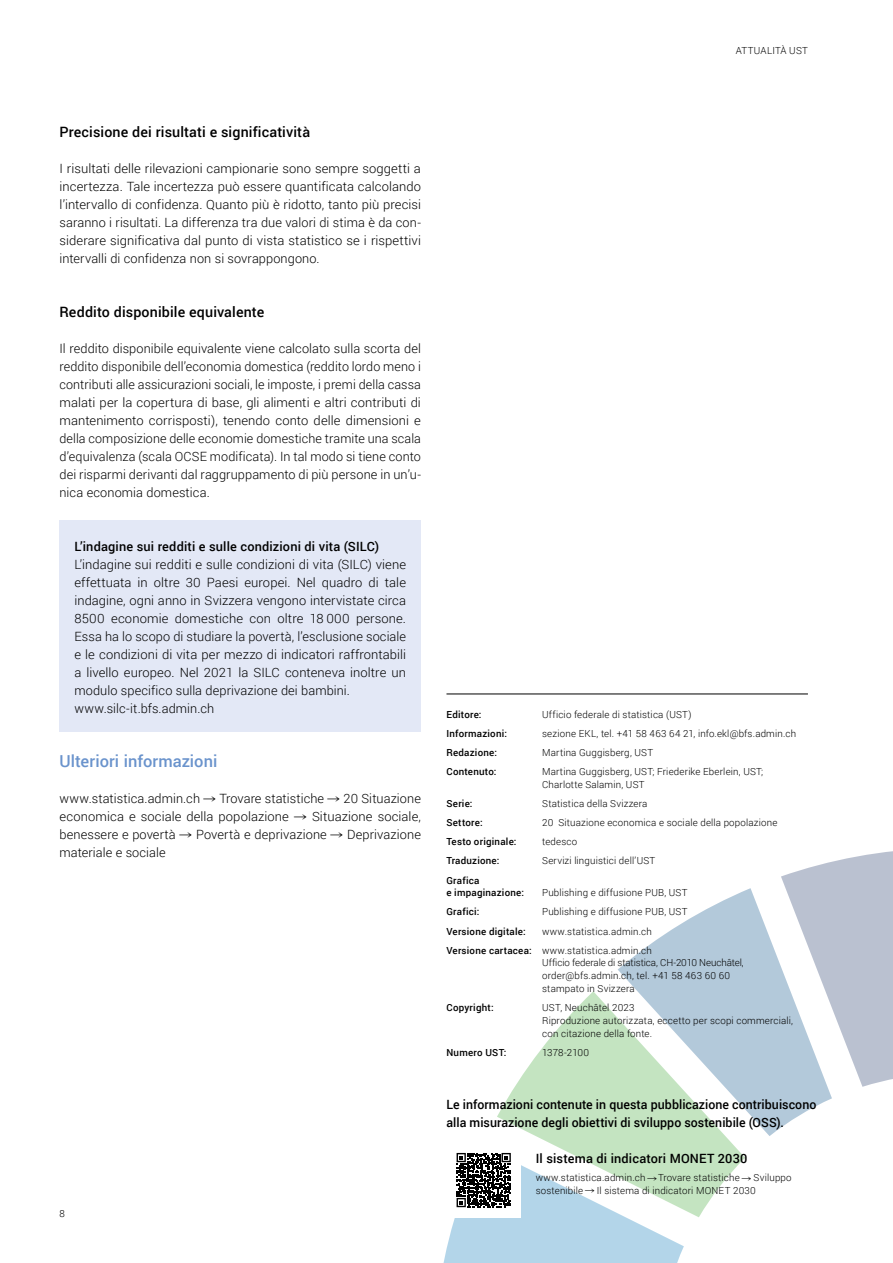
<style>
.page{position:relative;width:893px;height:1263px;background:#fff}
.page>*{position:absolute;margin:0;border:0;box-sizing:border-box;transform-origin:0 0}
.Untertitel_1_farbig{font:500 16.5px "Roboto";letter-spacing:.005em;color:#6a93cc}
.Untertitel_2_fett{font:500 14.25px "Roboto";letter-spacing:.01em;color:#000}
.Grundtext_I{font:300 12.75px/18px "Roboto";letter-spacing:.005em;color:#000;text-align:justify}
.Kasten_Grundtext{font:300 12.75px/18px "Roboto";letter-spacing:.005em;color:#000;text-align:justify}
.Kasten_Titel{font:500 12.75px/18px "Roboto";letter-spacing:.005em;color:#000}
.t1{font:300 9.75px/12.8px "Roboto";letter-spacing:.015em;color:#000}
.t2{font:500 9.75px/12.8px "Roboto";letter-spacing:.025em;color:#000}
.s1{font-weight:500}
</style>
<div class="page">
<svg style="left:497px;top:991px;width:248px;height:226px;fill:#c4e4c1"></svg>
<svg style="left:781px;top:851px;width:112px;height:236px"></svg>
<svg style="left:618px;top:888px;width:214px;height:248px;fill:#bac9da"></svg>
<hr style="left:446px;top:694px;width:362px;height:1px;background:#000">
<div style="left:446px;top:1143px;width:75px;height:74px;background:#fff"></div>
<div style="left:60px;top:520px;width:361px;height:212px;background:#e3e8f6"></div>
<svg style="left:742px;top:1176px;width:3px;height:4px"></svg>
<svg style="left:443px;top:1146px;width:241px;height:117px"></svg>
<p class="t1" style="left:736px;top:44px;width:74px">ATTUALITÀ UST</p>
<h4 class="Untertitel_2_fett" style="left:60px;top:122px;width:252px">Precisione dei risultati e significatività</h4>
<p class="Grundtext_I" style="left:60px;top:159px;width:363px">I risultati delle rilevazioni campionarie sono sempre soggetti a incertezza. Tale incertezza può essere quantificata calcolando l’intervallo di confidenza. Quanto più è ridotto, tanto più precisi saranno i risultati. La differenza tra due valori di stima è da con&shy;siderare significativa dal punto di vista statistico se i rispettivi intervalli di confidenza non si sovrappongono.</p>
<h4 class="Untertitel_2_fett" style="left:60px;top:302px;width:206px">Reddito disponibile equivalente</h4>
<p class="Grundtext_I" style="left:60px;top:339px;width:363px">Il reddito disponibile equivalente viene calcolato sulla scorta del reddito disponibile dell’economia domestica (reddito lordo meno i contributi alle assicurazioni sociali, le imposte, i premi della cassa malati per la copertura di base, gli alimenti e altri contributi di mantenimento corrisposti), tenendo conto delle dimensioni e della composizione delle economie domestiche tramite una scala d’equivalenza (scala OCSE modificata). In tal modo si tiene conto dei risparmi derivanti dal raggruppamento di più persone in un’u&shy;nica economia domestica.</p>
<h5 class="Kasten_Titel" style="left:74px;top:537px;width:306px">L’indagine sui redditi e sulle condizioni di vita (SILC)</h5>
<p class="Kasten_Grundtext" style="left:74px;top:555px;width:333px">L’indagine sui redditi e sulle condizioni di vita (SILC) viene effettuata in oltre 30 Paesi europei. Nel quadro di tale indagine, ogni anno in Svizzera vengono intervistate circa 8500 economie domestiche con oltre 18 000 persone.<br>Essa ha lo scopo di studiare la povertà, l’esclusione sociale e le condizioni di vita per mezzo di indicatori raffrontabili a livello europeo. Nel 2021 la SILC conteneva inoltre un modulo specifico sulla deprivazione dei bambini.</p>
<p class="Kasten_Grundtext" style="left:74px;top:699px;width:141px">www.silc-it.bfs.admin.ch</p>
<h3 class="Untertitel_1_farbig" style="left:60px;top:750px;width:159px">Ulteriori informazioni</h3>
<p class="Grundtext_I" style="left:60px;top:789px;width:142px">www.statistica.admin.ch</p>
<p class="Grundtext_I" style="left:220px;top:789px;width:106px">Trovare statistiche</p>
<p class="Grundtext_I" style="left:344px;top:789px;width:79px">20 Situazione</p>
<p class="Grundtext_I" style="left:60px;top:807px;width:231px">economica e sociale della popolazione</p>
<p class="Grundtext_I" style="left:312px;top:807px;width:110px">Situazione sociale,</p>
<p class="Grundtext_I" style="left:60px;top:825px;width:118px">benessere e povertà</p>
<p class="Grundtext_I" style="left:196px;top:825px;width:132px">Povertà e deprivazione</p>
<p class="Grundtext_I" style="left:347px;top:825px;width:75px">Deprivazione</p>
<p class="Grundtext_I" style="left:60px;top:843px;width:108px">materiale e sociale</p>
<p class="t1" style="left:60px;top:1207px;width:7px">8</p>
<p class="t2" style="left:446px;top:707px;width:37px">Editore:</p>
<p class="t1" style="left:542px;top:707px;width:151px">Ufficio federale di statistica (UST)</p>
<p class="t2" style="left:446px;top:727px;width:62px">Informazioni:</p>
<p class="t1" style="left:542px;top:727px;width:255px">sezione EKL, tel. +41 58 463 64 21, info.ekl@bfs.admin.ch</p>
<p class="t2" style="left:446px;top:746px;width:52px">Redazione:</p>
<p class="t1" style="left:542px;top:746px;width:112px">Martina Guggisberg, UST</p>
<p class="t2" style="left:446px;top:765px;width:52px">Contenuto:</p>
<p class="t1" style="left:542px;top:765px;width:223px">Martina Guggisberg, UST; Friederike Eberlein, UST;<br>Charlotte Salamin, UST</p>
<p class="t2" style="left:446px;top:797px;width:28px">Serie:</p>
<p class="t1" style="left:542px;top:797px;width:107px">Statistica della Svizzera</p>
<p class="t2" style="left:446px;top:816px;width:38px">Settore:</p>
<p class="t1" style="left:542px;top:816px;width:237px">20 Situazione economica e sociale della popolazione</p>
<p class="t2" style="left:446px;top:835px;width:72px">Testo originale:</p>
<p class="t1" style="left:542px;top:835px;width:37px">tedesco</p>
<p class="t2" style="left:446px;top:854px;width:55px">Traduzione:</p>
<p class="t1" style="left:542px;top:854px;width:115px">Servizi linguistici dell’UST</p>
<p class="t2" style="left:446px;top:873px;width:79px">Grafica<br>e impaginazione:</p>
<p class="t1" style="left:542px;top:886px;width:147px">Publishing e diffusione PUB, UST</p>
<p class="t2" style="left:446px;top:905px;width:35px">Grafici:</p>
<p class="t1" style="left:542px;top:905px;width:147px">Publishing e diffusione PUB, UST</p>
<p class="t2" style="left:446px;top:924px;width:81px">Versione digitale:</p>
<p class="t1" style="left:446px;top:921px;width:207px;line-height:19.2px;text-align:right">www.statistica.admin.ch<br><span class="s1">Versione cartacea:</span> www.statistica.admin.ch</p>
<p class="t1" style="left:542px;top:956px;width:203px">Ufficio federale di statistica, CH-2010 Neuchâtel, order@bfs.admin.ch, tel. +41 58 463 60 60 stampato in Svizzera</p>
<p class="t2" style="left:446px;top:1001px;width:49px">Copyright:</p>
<p class="t1" style="left:542px;top:1001px;width:252px">UST, Neuchâtel 2023<br>Riproduzione autorizzata, eccetto per scopi commerciali, con citazione della fonte.</p>
<p class="t2" style="left:446px;top:1045px;width:61px">Numero UST:</p>
<p class="t1" style="left:542px;top:1045px;width:48px">1378-2100</p>
<p class="Kasten_Titel" style="left:446px;top:1095px;width:371px">Le informazioni contenute in questa pubblicazione contribuiscono alla misurazione degli obiettivi di sviluppo sostenibile (OSS).</p>
<p class="Kasten_Titel" style="left:536px;top:1149px;width:213px">Il sistema di indicatori MONET 2030</p>
<p class="t1" style="left:536px;top:1171px;width:111px">www.statistica.admin.ch</p>
<p class="t1" style="left:658px;top:1171px;width:83px">Trovare statistiche</p>
<p class="t1" style="left:754px;top:1171px;width:40px">Sviluppo</p>
<p class="t1" style="left:536px;top:1184px;width:49px">sostenibile</p>
<p class="t1" style="left:597px;top:1184px;width:161px">Il sistema di indicatori MONET 2030</p>
</div>
